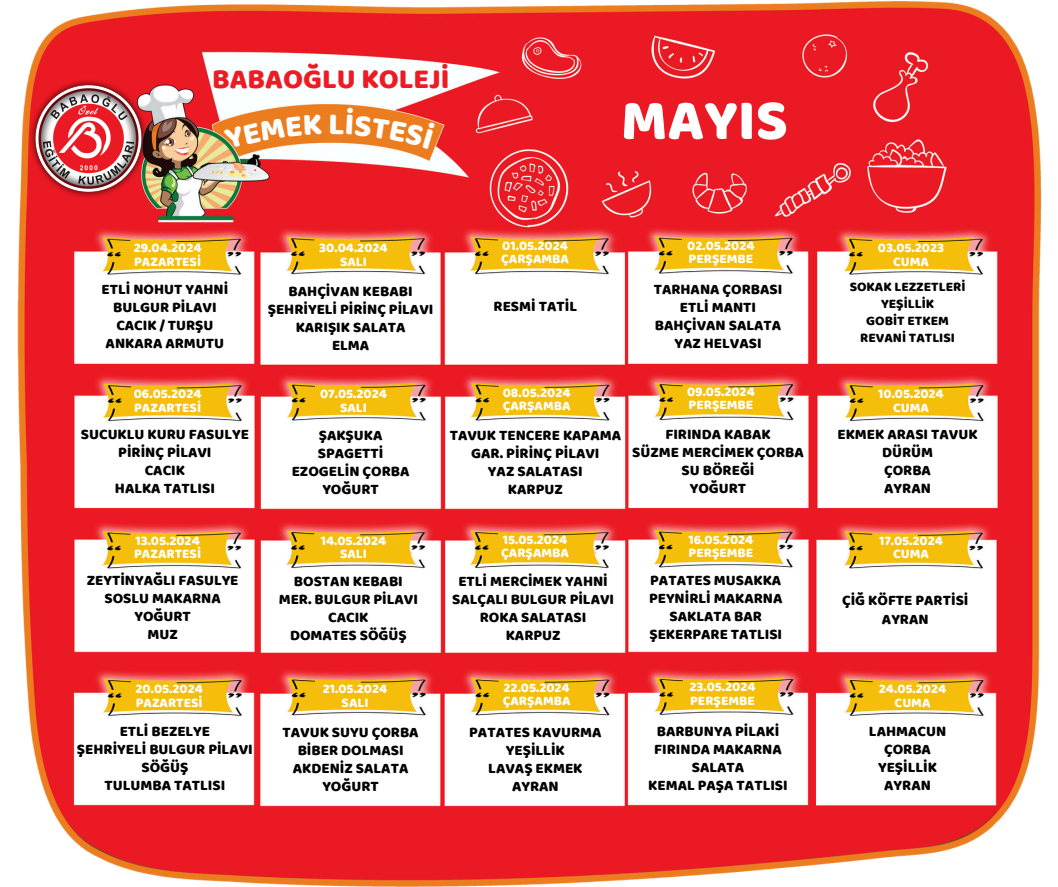
<style>
.page{position:relative;width:1058px;height:887px;background:#fff}
.page>*{position:absolute;margin:0;border:0;box-sizing:border-box;transform-origin:0 0}
.t1{font:58.5px "Baloo";color:#fff}
.t2{font:28.5px "Baloo";color:#ed1c24}
.t3{font:15px/18px "Baloo";color:#000;text-align:center}
.t4{font:13.5px "Baloo";color:#fff}
.t5{font:13.5px "Baloo";color:#000}
</style>
<div class="page">
<img style="left:17px;top:1px;width:1024px;height:885px">
<img style="left:17px;top:66px;width:145px;height:144px">
<svg style="left:223px;top:114px;width:99px;height:35px;background:#e98832"></svg>
<svg style="left:330px;top:108px;width:105px;height:41px;background:#ec7f2f"></svg>
<h3 class="t2" style="left:212px;top:61px;width:239px">BABAOĞLU KOLEJİ</h3>
<h3 class="t1" style="left:621px;top:84px;width:168px">MAYIS</h3>
<h2 class="t4" style="left:134px;top:239px;width:69px">29.04.2024</h2>
<h1 class="t4" style="left:134px;top:253px;width:69px">PAZARTESİ</h1>
<p class="t3" style="left:101px;top:280px;width:128px">ETLİ NOHUT YAHNİ<br>BULGUR PİLAVI<br>CACIK / TURŞU<br>ANKARA ARMUTU</p>
<p class="t4" style="left:134px;top:385px;width:69px">06.05.2024</p>
<p class="t4" style="left:134px;top:399px;width:69px">PAZARTESİ</p>
<p class="t3" style="left:81px;top:424px;width:169px">SUCUKLU KURU FASULYE<br>PİRİNÇ PİLAVI<br>CACIK<br>HALKA TATLISI</p>
<p class="t4" style="left:319px;top:239px;width:70px">30.04.2024</p>
<p class="t4" style="left:340px;top:253px;width:28px">SALI</p>
<h3 class="t3" style="left:268px;top:281px;width:167px">BAHÇİVAN KEBABI<br>ŞEHRİYELİ PİRİNÇ PİLAVI<br>KARIŞIK SALATA<br>ELMA</h3>
<p class="t4" style="left:320px;top:385px;width:68px">07.05.2024</p>
<p class="t4" style="left:340px;top:399px;width:28px">SALI</p>
<h3 class="t3" style="left:292px;top:426px;width:119px">ŞAKŞUKA<br>SPAGETTİ<br>EZOGELİN ÇORBA<br>YOĞURT</h3>
<p class="t4" style="left:135px;top:532px;width:66px">13.05.2024</p>
<p class="t4" style="left:134px;top:545px;width:69px">PAZARTESİ</p>
<h3 class="t3" style="left:87px;top:571px;width:153px">ZEYTİNYAĞLI FASULYE<br>SOSLU MAKARNA<br>YOĞURT<br>MUZ</h3>
<p class="t4" style="left:135px;top:680px;width:69px">20.05.2024</p>
<p class="t4" style="left:136px;top:694px;width:69px">PAZARTESİ</p>
<h3 class="t3" style="left:77px;top:722px;width:177px">ETLİ BEZELYE<br>ŞEHRİYELİ BULGUR PİLAVI<br>SÖĞÜŞ<br>TULUMBA TATLISI</h3>
<p class="t4" style="left:321px;top:532px;width:67px">14.05.2024</p>
<p class="t4" style="left:340px;top:545px;width:28px">SALI</p>
<h3 class="t3" style="left:279px;top:572px;width:141px">BOSTAN KEBABI<br>MER. BULGUR PİLAVI<br>CACIK<br>DOMATES SÖĞÜŞ</h3>
<p class="t4" style="left:323px;top:680px;width:66px">21.05.2024</p>
<p class="t4" style="left:341px;top:694px;width:28px">SALI</p>
<h3 class="t3" style="left:282px;top:723px;width:138px">TAVUK SUYU ÇORBA<br>BİBER DOLMASI<br>AKDENİZ SALATA<br>YOĞURT</h3>
<p class="t4" style="left:502px;top:237px;width:67px">01.05.2024</p>
<p class="t4" style="left:501px;top:251px;width:69px">ÇARŞAMBA</p>
<h3 class="t3" style="left:493px;top:297px;width:85px">RESMİ TATİL</h3>
<p class="t4" style="left:687px;top:237px;width:69px">02.05.2024</p>
<p class="t4" style="left:688px;top:251px;width:66px">PERŞEMBE</p>
<p class="t3" style="left:653px;top:280px;width:130px">TARHANA ÇORBASI<br>ETLİ MANTI<br>BAHÇİVAN SALATA<br>YAZ HELVASI</p>
<p class="t4" style="left:503px;top:384px;width:69px">08.05.2024</p>
<p class="t4" style="left:503px;top:398px;width:69px">ÇARŞAMBA</p>
<h3 class="t3" style="left:449px;top:426px;width:173px">TAVUK TENCERE KAPAMA<br>GAR. PİRİNÇ PİLAVI<br>YAZ SALATASI<br>KARPUZ</h3>
<p class="t4" style="left:687px;top:383px;width:69px">09.05.2024</p>
<p class="t4" style="left:688px;top:397px;width:66px">PERŞEMBE</p>
<p class="t3" style="left:632px;top:424px;width:173px">FIRINDA KABAK<br>SÜZME MERCİMEK ÇORBA<br>SU BÖREĞİ<br>YOĞURT</p>
<p class="t4" style="left:503px;top:531px;width:66px">15.05.2024</p>
<p class="t4" style="left:501px;top:544px;width:69px">ÇARŞAMBA</p>
<h3 class="t3" style="left:452px;top:572px;width:164px">ETLİ MERCİMEK YAHNİ<br>SALÇALI BULGUR PİLAVI<br>ROKA SALATASI<br>KARPUZ</h3>
<p class="t4" style="left:503px;top:679px;width:68px">22.05.2024</p>
<p class="t4" style="left:503px;top:693px;width:69px">ÇARŞAMBA</p>
<p class="t3" style="left:469px;top:723px;width:134px">PATATES KAVURMA<br>YEŞİLLİK<br>LAVAŞ EKMEK<br>AYRAN</p>
<p class="t4" style="left:688px;top:531px;width:66px">16.05.2024</p>
<p class="t4" style="left:688px;top:544px;width:66px">PERŞEMBE</p>
<p class="t3" style="left:649px;top:571px;width:135px">PATATES MUSAKKA<br>PEYNİRLİ MAKARNA<br>SAKLATA BAR<br>ŞEKERPARE TATLISI</p>
<p class="t4" style="left:689px;top:678px;width:68px">23.05.2024</p>
<p class="t4" style="left:690px;top:692px;width:66px">PERŞEMBE</p>
<h3 class="t3" style="left:648px;top:722px;width:141px">BARBUNYA PİLAKİ<br>FIRINDA MAKARNA<br>SALATA<br>KEMAL PAŞA TATLISI</h3>
<p class="t4" style="left:878px;top:239px;width:68px">03.05.2023</p>
<p class="t4" style="left:893px;top:253px;width:37px">CUMA</p>
<h3 class="t5" style="left:849px;top:278px;width:117px">SOKAK LEZZETLERİ</h3>
<h3 class="t5" style="left:881px;top:295px;width:54px">YEŞİLLİK</h3>
<h3 class="t5" style="left:866px;top:312px;width:84px">GOBİT ETKEM</h3>
<h3 class="t5" style="left:860px;top:329px;width:96px">REVANİ TATLISI</h3>
<p class="t4" style="left:878px;top:385px;width:67px">10.05.2024</p>
<p class="t4" style="left:893px;top:399px;width:37px">CUMA</p>
<h3 class="t3" style="left:837px;top:424px;width:142px">EKMEK ARASI TAVUK<br>DÜRÜM<br>ÇORBA<br>AYRAN</h3>
<p class="t4" style="left:879px;top:532px;width:65px">17.05.2024</p>
<p class="t4" style="left:893px;top:545px;width:37px">CUMA</p>
<h3 class="t3" style="left:842px;top:590px;width:128px;line-height:19px">ÇİĞ KÖFTE PARTİSİ<br>AYRAN</h3>
<p class="t4" style="left:878px;top:680px;width:69px">24.05.2024</p>
<p class="t4" style="left:894px;top:694px;width:37px">CUMA</p>
<h3 class="t3" style="left:869px;top:722px;width:79px">LAHMACUN<br>ÇORBA<br>YEŞİLLİK<br>AYRAN</h3>
</div>
